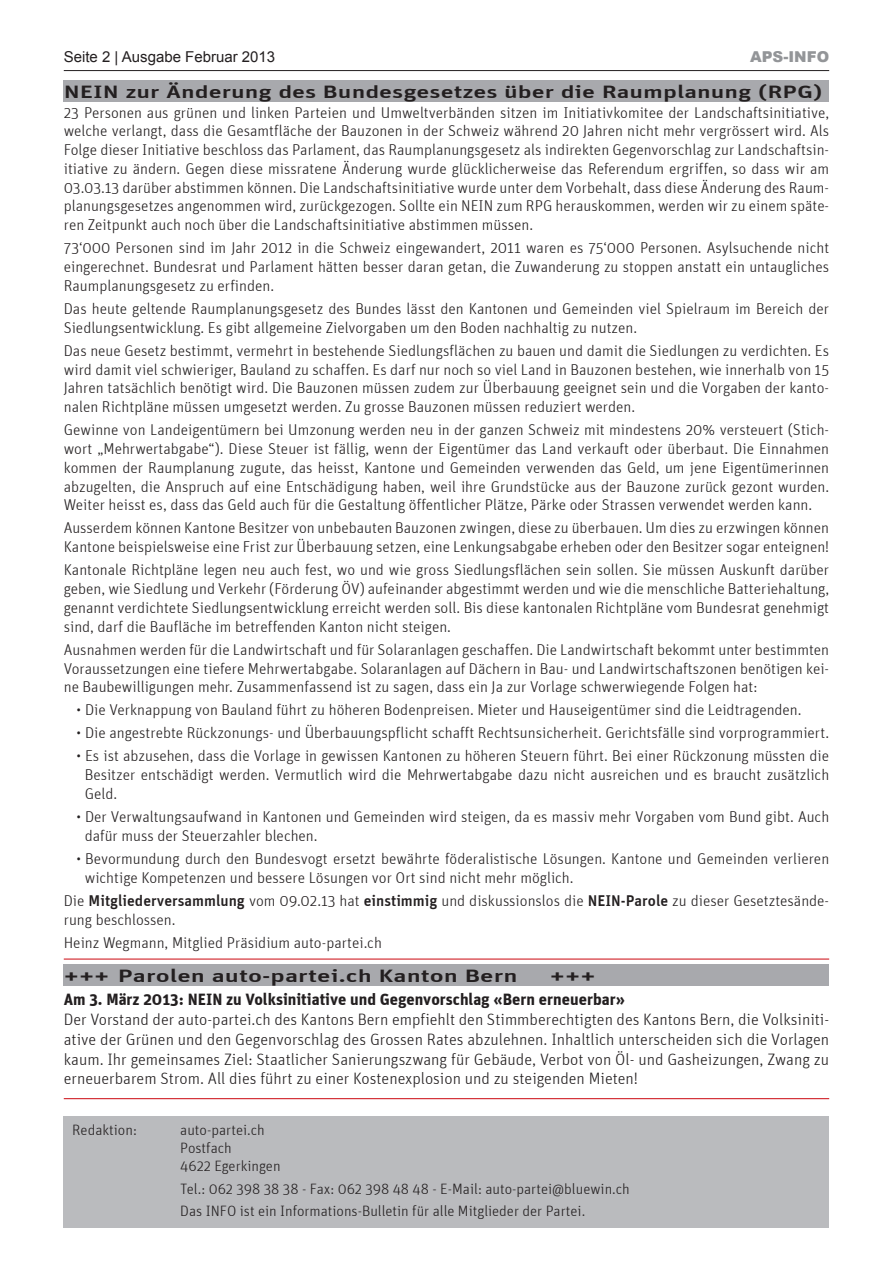
<style>
.page{position:relative;width:893px;height:1263px;background:#fff}
.page>*{position:absolute;margin:0;border:0;box-sizing:border-box;transform-origin:0 0}
.t1{font:500 18px "Unit";color:#231f20;scale:1.45 1}
.t2{font:500 18px "Unit";color:#231f20;scale:1.5 1}
.t3{font:300 16.5px/19.8px "Unit";color:#231f20;text-align:justify}
.t4{font:700 16.5px "Unit";color:#231f20}
.t5{font:300 15.6px/18.8px "Unit";color:#231f20;text-align:justify}
.t6{font:300 15px/18px "Unit";color:#231f20}
.t7{font:15px "Arial";color:#231f20}
.t8{font:900 15px "Arial";color:#939598}
.s1{color:#fff}
.s2{font-weight:500}
</style>
<div class="page">
<hr style="left:64px;top:70px;width:765px;height:1px;background:#231f20">
<div style="left:64px;top:1116px;width:765px;height:111px;background:#babbbe"></div>
<hr style="left:64px;top:958px;width:765px;height:2px;background:#d1232a">
<div style="left:64px;top:964px;width:765px;height:21px;background:#a8a9ad"></div>
<div style="left:64px;top:81px;width:765px;height:21px;background:#a8a9ad"></div>
<hr style="left:64px;top:1098px;width:765px;height:1px;background:#d1232a">
<p class="t7" style="left:64px;top:46px;width:213px">Seite 2 | Ausgabe Februar 2013</p>
<p class="t8" style="left:750px;top:46px;width:81px">APS-INFO</p>
<p class="t1" style="left:64px;top:81px;width:525px">NEIN zur Änderung des Bundesgesetzes über die Raumplanung (RPG)</p>
<p class="t5" style="left:64px;top:103px;width:767px">23 Personen aus grünen und linken Parteien und Umweltverbänden sitzen im Initiativkomitee der Landschaftsinitiative, welche verlangt, dass die Gesamtfläche der Bauzonen in der Schweiz während 20 Jahren nicht mehr vergrössert wird. Als Folge dieser Initiative beschloss das Parlament, das Raumplanungsgesetz als indirekten Gegenvorschlag zur Landschaftsin&shy;itiative zu ändern. Gegen diese missratene Änderung wurde glücklicherweise das Referendum ergriffen, so dass wir am 03.03.13 darüber abstimmen können. Die Landschaftsinitiative wurde unter dem Vorbehalt, dass diese Änderung des Raum&shy;planungsgesetzes angenommen wird, zurückgezogen. Sollte ein NEIN zum RPG herauskommen, werden wir zu einem späte&shy;ren Zeitpunkt auch noch über die Landschaftsinitiative abstimmen müssen.</p>
<p class="t5" style="left:64px;top:238px;width:767px">73‘000 Personen sind im Jahr 2012 in die Schweiz eingewandert, 2011 waren es 75‘000 Personen. Asylsuchende nicht eingerechnet. Bundesrat und Parlament hätten besser daran getan, die Zuwanderung zu stoppen anstatt ein untaugliches Raumplanungsgesetz zu erfinden.</p>
<p class="t5" style="left:64px;top:299px;width:767px">Das heute geltende Raumplanungsgesetz des Bundes lässt den Kantonen und Gemeinden viel Spielraum im Bereich der<br>Siedlungsentwicklung. Es gibt allgemeine Zielvorgaben um den Boden nachhaltig zu nutzen.</p>
<p class="t5" style="left:64px;top:341px;width:767px">Das neue Gesetz bestimmt, vermehrt in bestehende Siedlungsflächen zu bauen und damit die Siedlungen zu verdichten. Es wird damit viel schwieriger, Bauland zu schaffen. Es darf nur noch so viel Land in Bauzonen bestehen, wie innerhalb von 15<br>Jahren tatsächlich benötigt wird. Die Bauzonen müssen zudem zur Überbauung geeignet sein und die Vorgaben der kanto&shy;nalen Richtpläne müssen umgesetzt werden. Zu grosse Bauzonen müssen reduziert werden.</p>
<p class="t5" style="left:64px;top:420px;width:767px">Gewinne von Landeigentümern bei Umzonung werden neu in der ganzen Schweiz mit mindestens 20% versteuert (Stich&shy;wort „Mehrwertabgabe“). Diese Steuer ist fällig, wenn der Eigentümer das Land verkauft oder überbaut. Die Einnahmen kommen der Raumplanung zugute, das heisst, Kantone und Gemeinden verwenden das Geld, um jene Eigentümerinnen abzugelten, die Anspruch auf eine Entschädigung haben, weil ihre Grundstücke aus der Bauzone zurück gezont wurden.<br>Weiter heisst es, dass das Geld auch für die Gestaltung öffentlicher Plätze, Pärke oder Strassen verwendet werden kann.</p>
<p class="t5" style="left:64px;top:518px;width:767px">Ausserdem können Kantone Besitzer von unbebauten Bauzonen zwingen, diese zu überbauen. Um dies zu erzwingen können<br>Kantone beispielsweise eine Frist zur Überbauung setzen, eine Lenkungsabgabe erheben oder den Besitzer sogar enteignen!</p>
<p class="t5" style="left:64px;top:560px;width:767px">Kantonale Richtpläne legen neu auch fest, wo und wie gross Siedlungsflächen sein sollen. Sie müssen Auskunft darüber geben, wie Siedlung und Verkehr (Förderung ÖV) aufeinander abgestimmt werden und wie die menschliche Batteriehaltung, genannt verdichtete Siedlungsentwicklung erreicht werden soll. Bis diese kantonalen Richtpläne vom Bundesrat genehmigt sind, darf die Baufläche im betreffenden Kanton nicht steigen.</p>
<p class="t5" style="left:64px;top:640px;width:767px">Ausnahmen werden für die Landwirtschaft und für Solaranlagen geschaffen. Die Landwirtschaft bekommt unter bestimmten Voraussetzungen eine tiefere Mehrwertabgabe. Solaranlagen auf Dächern in Bau- und Landwirtschaftszonen benötigen kei&shy;ne Baubewilligungen mehr. Zusammenfassend ist zu sagen, dass ein Ja zur Vorlage schwerwiegende Folgen hat:</p>
<p class="t5" style="left:77px;top:700px;width:727px">• Die Verknappung von Bauland führt zu höheren Bodenpreisen. Mieter und Hauseigentümer sind die Leidtragenden.</p>
<p class="t5" style="left:77px;top:723px;width:754px">• Die angestrebte Rückzonungs- und Überbauungspflicht schafft Rechtsunsicherheit. Gerichtsfälle sind vorprogrammiert.</p>
<p class="t5" style="left:77px;top:746px;width:754px">• Es ist abzusehen, dass die Vorlage in gewissen Kantonen zu höheren Steuern führt. Bei einer Rückzonung müssten die</p>
<p class="t5" style="left:77px;top:765px;width:754px"><span class="s1">¶</span>Besitzer entschädigt werden. Vermutlich wird die Mehrwertabgabe dazu nicht ausreichen und es braucht zusätzlich</p>
<p class="t5" style="left:85px;top:784px;width:34px">Geld.</p>
<p class="t5" style="left:77px;top:807px;width:754px">• Der Verwaltungsaufwand in Kantonen und Gemeinden wird steigen, da es massiv mehr Vorgaben vom Bund gibt. Auch <span class="s1">¶</span>dafür muss der Steuerzahler blechen.</p>
<p class="t5" style="left:85px;top:849px;width:746px;text-indent:-8px">• Bevormundung durch den Bundesvogt ersetzt bewährte föderalistische Lösungen. Kantone und Gemeinden verlieren wichtige Kompetenzen und bessere Lösungen vor Ort sind nicht mehr möglich.</p>
<p class="t5" style="left:64px;top:891px;width:767px">Die <span class="s2">Mitgliederversammlung</span> vom 09.02.13 hat <span class="s2">einstimmig</span> und diskussionslos die <span class="s2">NEIN-Parole</span> zu dieser Gesetztesände&shy;rung beschlossen.</p>
<p class="t5" style="left:64px;top:933px;width:320px">Heinz Wegmann, Mitglied Präsidium auto-partei.ch</p>
<p class="t2" style="left:64px;top:964px;width:304px">+++ Parolen auto-partei.ch Kanton Bern</p>
<p class="t2" style="left:550px;top:964px;width:32px">+++</p>
<p class="t4" style="left:64px;top:989px;width:563px">Am 3. März 2013: NEIN zu Volksinitiative und Gegenvorschlag «Bern erneuerbar»</p>
<p class="t3" style="left:64px;top:1009px;width:767px">Der Vorstand der auto-partei.ch des Kantons Bern empfiehlt den Stimmberechtigten des Kantons Bern, die Volksiniti&shy;ative der Grünen und den Gegenvorschlag des Grossen Rates abzulehnen. Inhaltlich unterscheiden sich die Vorlagen kaum. Ihr gemeinsames Ziel: Staatlicher Sanierungszwang für Gebäude, Verbot von Öl- und Gasheizungen, Zwang zu erneuerbarem Strom. All dies führt zu einer Kostenexplosion und zu steigenden Mieten!</p>
<p class="t6" style="left:72px;top:1121px;width:66px">Redaktion:</p>
<p class="t6" style="left:180px;top:1121px;width:102px">auto-partei.ch<br>Postfach<br>4622 Egerkingen</p>
<p class="t6" style="left:180px;top:1177px;width:451px;line-height:22.2px">Tel.: 062 398 38 38 - Fax: 062 398 48 48 - E-Mail: auto-partei@bluewin.ch<br>Das INFO ist ein Informations-Bulletin für alle Mitglieder der Partei.</p>
</div>
